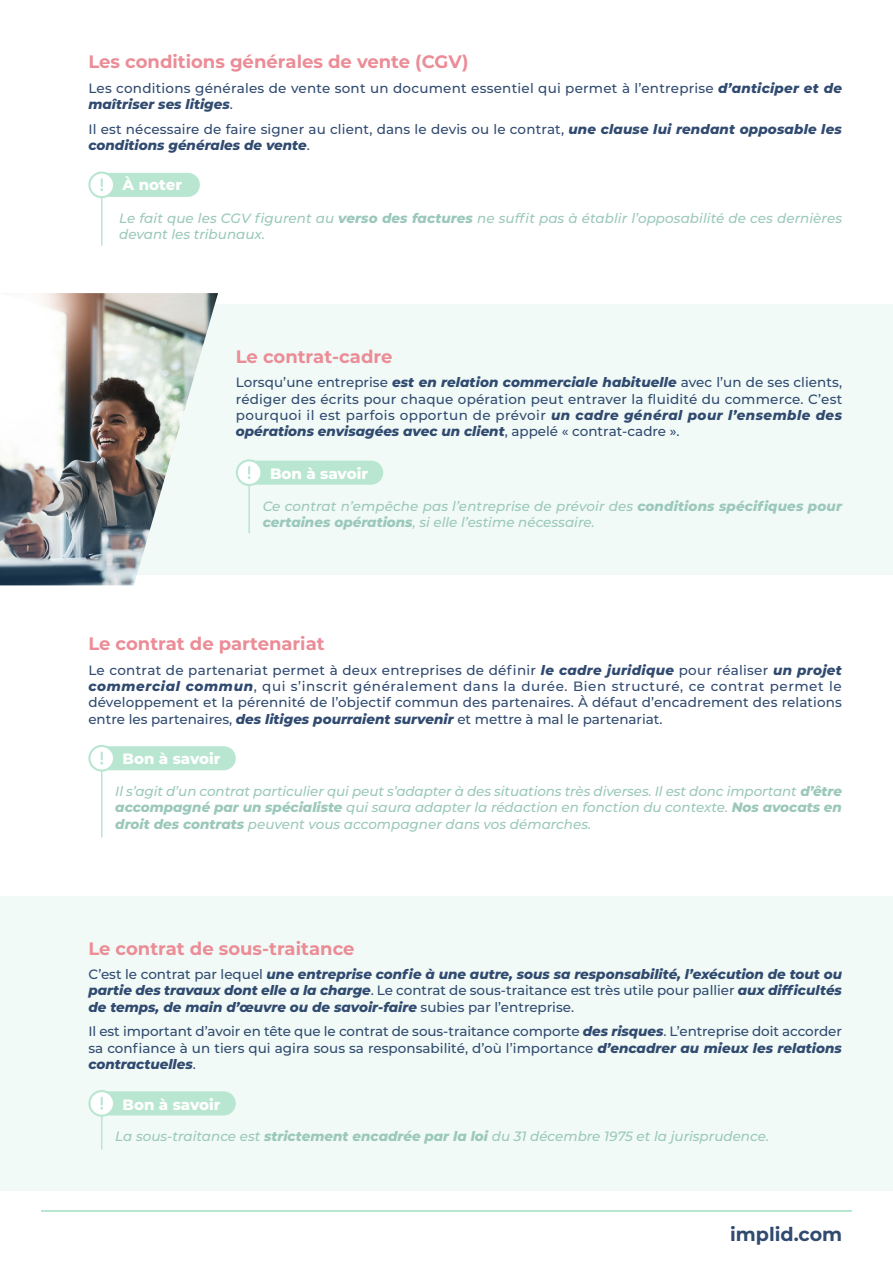
<style>
.page{position:relative;width:893px;height:1263px;background:#fff}
.page>*{position:absolute;margin:0;border:0;box-sizing:border-box;transform-origin:0 0}
.t1{font:700 19.05px "Montserrat";color:#304a70}
.t2{font:700 18px "Montserrat";color:#eb8c96}
.t3{font:800 15px "Montserrat";color:#fff}
.t4{font:500 13.5px/16.2px "Montserrat";letter-spacing:.01em;color:#304a70;text-align:justify}
.t5{font:italic 500 13.5px/16.2px "Montserrat";color:#9bc8bb}
.t6{font:italic 800 13.5px/16.2px "Montserrat";color:#304a70;text-align:justify}
.s1{font-weight:800;font-style:italic}
.s2{font-weight:800}
.s3{font-weight:500;font-style:normal}
</style>
<div class="page">
<hr style="left:41px;top:1210px;width:811px;height:1px;background:#b8e6d1">
<div style="left:0;top:304px;width:893px;height:270px;background:#f1faf6"></div>
<hr style="left:248px;top:478px;width:2px;height:55px;background:#b8e6d1">
<div style="left:243px;top:461px;width:140px;height:24px;background:#b8e6d1;border-radius:12px"></div>
<svg style="left:236px;top:459px;width:26px;height:27px"></svg>
<hr style="left:101px;top:763px;width:1px;height:74px;background:#b8e6d1">
<div style="left:95px;top:746px;width:141px;height:24px;background:#b8e6d1;border-radius:12px"></div>
<svg style="left:88px;top:745px;width:27px;height:27px"></svg>
<div style="left:0;top:896px;width:893px;height:295px;background:#f1faf6"></div>
<hr style="left:101px;top:1108px;width:1px;height:41px;background:#b8e6d1">
<div style="left:95px;top:1091px;width:141px;height:24px;background:#b8e6d1;border-radius:12px"></div>
<svg style="left:88px;top:1090px;width:27px;height:27px"></svg>
<hr style="left:101px;top:190px;width:1px;height:56px;background:#b8e6d1">
<div style="left:95px;top:173px;width:105px;height:24px;background:#b8e6d1;border-radius:12px"></div>
<svg style="left:88px;top:172px;width:27px;height:26px"></svg>
<img style="left:0;top:293px;width:218px;height:292px">
<p class="t2" style="left:88px;top:49px;width:382px">Les conditions générales de vente (CGV)</p>
<p class="t4" style="left:88px;top:80px;width:755px">Les conditions générales de vente sont un document essentiel qui permet à l’entreprise <span class="s1">d’anticiper et de maîtriser ses litiges</span>.</p>
<p class="t4" style="left:88px;top:121px;width:755px">Il est nécessaire de faire signer au client, dans le devis ou le contrat, <span class="s1">une clause lui rendant opposable les conditions générales de vente</span>.</p>
<p class="t3" style="left:123px;top:174px;width:61px">À noter</p>
<p class="t5" style="left:119px;top:209px;width:724px">Le fait que les CGV figurent au <span class="s2">verso des factures</span> ne suffit pas à établir l’opposabilité de ces dernières devant les tribunaux.</p>
<p class="t2" style="left:236px;top:343px;width:158px">Le contrat-cadre</p>
<p class="t4" style="left:236px;top:374px;width:608px">Lorsqu’une entreprise <span class="s1">est en relation commerciale habituelle</span> avec l’un de ses clients, rédiger des écrits pour chaque opération peut entraver la fluidité du commerce. C’est pourquoi il est parfois opportun de prévoir <span class="s1">un cadre général pour l’ensemble des opérations envisagées avec un client</span>, appelé « contrat-cadre ».</p>
<p class="t3" style="left:270px;top:462px;width:99px">Bon à savoir</p>
<p class="t5" style="left:263px;top:497px;width:581px">Ce contrat n’empêche pas l’entreprise de prévoir des <span class="s2">conditions spécifiques pour certaines opérations</span>, si elle l’estime nécessaire.</p>
<p class="t2" style="left:88px;top:631px;width:238px">Le contrat de partenariat</p>
<p class="t4" style="left:88px;top:662px;width:755px">Le contrat de partenariat permet à deux entreprises de définir <span class="s1">le cadre juridique</span> pour réaliser <span class="s1">un projet commercial commun</span>, qui s’inscrit généralement dans la durée. Bien structuré, ce contrat permet le développement et la pérennité de l’objectif commun des partenaires. À défaut d’encadrement des relations entre les partenaires, <span class="s1">des litiges pourraient survenir</span> et mettre à mal le partenariat.</p>
<p class="t3" style="left:123px;top:748px;width:99px">Bon à savoir</p>
<p class="t5" style="left:115px;top:783px;width:728px;text-align:justify">Il s’agit d’un contrat particulier qui peut s’adapter à des situations très diverses. Il est donc important <span class="s2">d’être accompagné par un spécialiste</span> qui saura adapter la rédaction en fonction du contexte. <span class="s2">Nos avocats en droit des contrats</span> peuvent vous accompagner dans vos démarches.</p>
<p class="t2" style="left:88px;top:935px;width:268px">Le contrat de sous-traitance</p>
<p class="t6" style="left:88px;top:966px;width:755px"><span class="s3">C’est le contrat par lequel</span> une entreprise confie à une autre, sous sa responsabilité, l’exécution de tout ou partie des travaux dont elle a la charge<span class="s3">. Le contrat de sous-traitance est très utile pour pallier</span> aux difficultés de temps, de main d’œuvre ou de savoir-faire <span class="s3">subies par l’entreprise.</span></p>
<p class="t4" style="left:88px;top:1023px;width:755px">Il est important d’avoir en tête que le contrat de sous-traitance comporte <span class="s1">des risques</span>. L’entreprise doit accorder sa confiance à un tiers qui agira sous sa responsabilité, d’où l’importance <span class="s1">d’encadrer au mieux les relations contractuelles</span>.</p>
<p class="t3" style="left:123px;top:1093px;width:99px">Bon à savoir</p>
<p class="t5" style="left:115px;top:1128px;width:655px">La sous-traitance est <span class="s2">strictement encadrée par la loi</span> du 31 décembre 1975 et la jurisprudence.</p>
<h1 class="t1" style="left:730px;top:1221px;width:114px">implid.com</h1>
</div>
